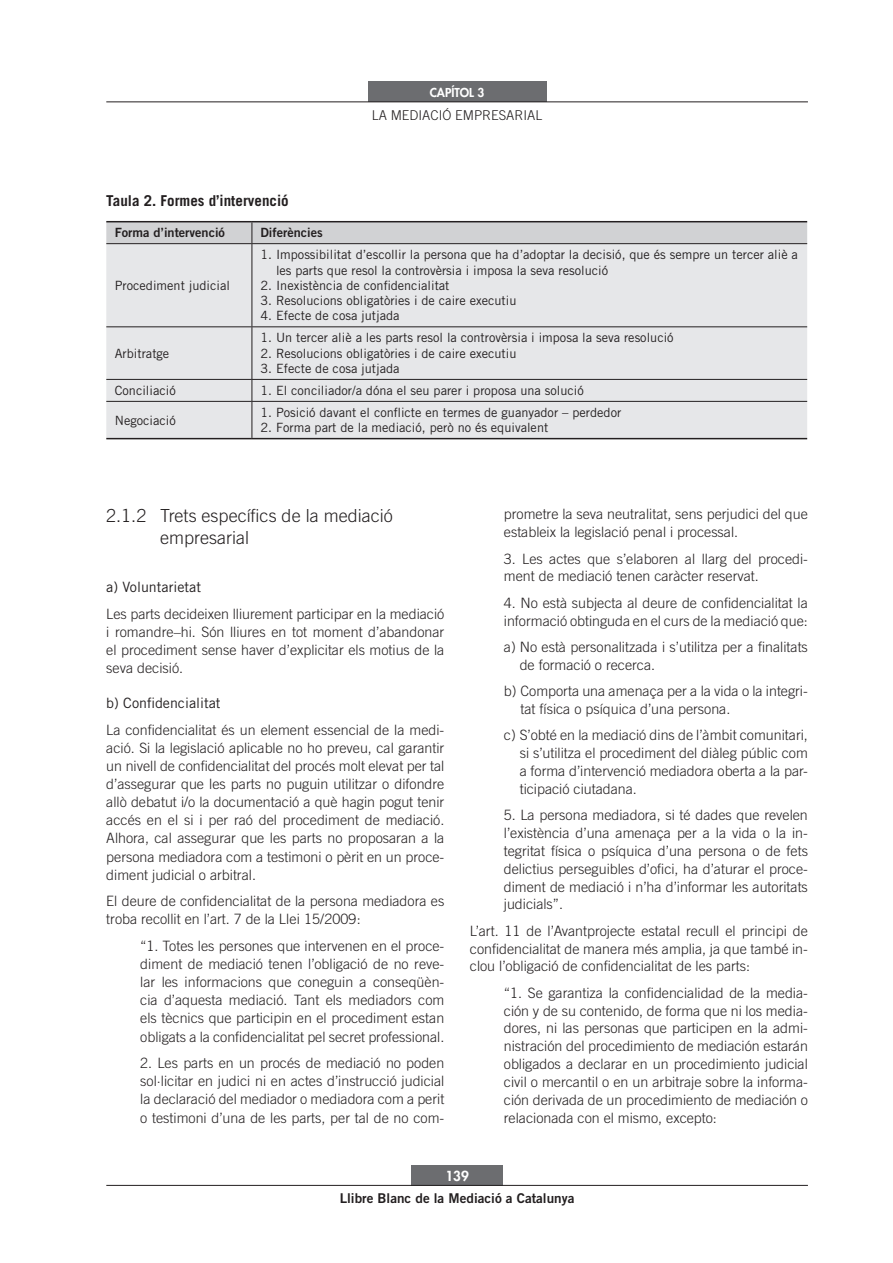
<style>
.page{position:relative;width:893px;height:1263px;background:#fff}
.page>*{position:absolute;margin:0;border:0;box-sizing:border-box;transform-origin:0 0}
.t1{font:300 18px/21.9px "Trade Gothic LT Std";color:#231f20}
.t2{font:700 15px "Trade Gothic LT Std";color:#231f20}
.t3{font:300 14.25px/17.9px "Trade Gothic LT Std";color:#231f20;text-align:justify}
.t4{font:14.25px "Trade Gothic LT Std";color:#231f20}
.t5{font:13.5px "Trade Gothic LT Std Bd 2";color:#231f20}
.t6{font:300 13.5px "Trade Gothic LT Std";color:#231f20}
.t7{font:800 13.5px "Futura Std";color:#fff}
.t8{font:12.75px/15.3px "Trade Gothic LT Std";color:#231f20}
.t9{font:12.75px "Trade Gothic LT Std Bd 2";color:#231f20}
.t10{font:800 12px "Futura Std";color:#fff}
</style>
<div class="page">
<div style="left:411px;top:1165px;width:92px;height:20px;background:#6c6d70"></div>
<div style="left:368px;top:82px;width:179px;height:20px;background:#6c6d70"></div>
<hr style="left:106px;top:1185px;width:702px;height:1px;background:#231f20">
<hr style="left:106px;top:102px;width:702px;height:1px;background:#231f20">
<div style="left:106px;top:244px;width:701px;height:194px;background:#e6e7e9"></div>
<div style="left:106px;top:222px;width:701px;height:21px;background:#d1d2d4"></div>
<hr style="left:252px;top:244px;width:1px;height:82px;background:#231f20">
<hr style="left:106px;top:326px;width:146px;height:1px;background:#231f20">
<hr style="left:252px;top:326px;width:555px;height:1px;background:#231f20">
<hr style="left:252px;top:327px;width:1px;height:52px;background:#231f20">
<hr style="left:106px;top:379px;width:146px;height:1px;background:#231f20">
<hr style="left:252px;top:379px;width:555px;height:1px;background:#231f20">
<svg style="left:252px;top:380px;width:1px;height:21px"></svg>
<hr style="left:106px;top:401px;width:146px;height:1px;background:#231f20">
<hr style="left:252px;top:401px;width:555px;height:1px;background:#231f20">
<hr style="left:252px;top:402px;width:1px;height:36px;background:#231f20">
<hr style="left:106px;top:438px;width:146px;height:1px;background:#231f20">
<hr style="left:252px;top:438px;width:555px;height:1px;background:#231f20">
<hr style="left:106px;top:221px;width:146px;height:1px;background:#231f20">
<hr style="left:252px;top:221px;width:555px;height:1px;background:#231f20">
<hr style="left:106px;top:243px;width:146px;height:1px;background:#231f20">
<hr style="left:252px;top:243px;width:555px;height:1px;background:#231f20">
<p class="t10" style="left:430px;top:85px;width:56px">CAPÍTOL 3</p>
<p class="t2" style="left:106px;top:192px;width:184px">Taula 2. Formes d’intervenció</p>
<p class="t9" style="left:115px;top:225px;width:112px">Forma d’intervenció</p>
<p class="t9" style="left:260px;top:225px;width:64px">Diferències</p>
<p class="t6" style="left:372px;top:107px;width:27px">La mediaci</p>
<p class="t6" style="left:442px;top:107px;width:22px">ó empresarial</p>
<p class="t8" style="left:115px;top:277px;width:117px">Procediment judicial</p>
<p class="t8" style="left:115px;top:345px;width:56px">Arbitratge</p>
<p class="t8" style="left:276px;top:247px;width:523px;text-indent:-16px">1. Impossibilitat d’escollir la persona que ha d’adoptar la decisió, que és sempre un tercer aliè a les parts que resol la controvèrsia i imposa la seva resolució</p>
<p class="t8" style="left:260px;top:277px;width:191px">2. Inexistència de confidencialitat</p>
<p class="t8" style="left:260px;top:293px;width:258px">3. Resolucions obligatòries i de caire executiu</p>
<p class="t8" style="left:260px;top:308px;width:141px">4. Efecte de cosa jutjada</p>
<p class="t8" style="left:260px;top:330px;width:415px">1. Un tercer aliè a les parts resol la controvèrsia i imposa la seva resolució</p>
<p class="t8" style="left:260px;top:345px;width:258px">2. Resolucions obligatòries i de caire executiu</p>
<p class="t8" style="left:260px;top:361px;width:141px">3. Efecte de cosa jutjada</p>
<p class="t8" style="left:115px;top:383px;width:62px">Conciliació</p>
<p class="t8" style="left:260px;top:383px;width:325px">1. El conciliador/a dóna el seu parer i proposa una solució</p>
<p class="t8" style="left:115px;top:412px;width:62px">Negociació</p>
<p class="t8" style="left:260px;top:405px;width:362px">1. Posició davant el conflicte en termes de guanyador – perdedor</p>
<p class="t8" style="left:260px;top:420px;width:289px">2. Forma part de la mediació, però no és equivalent</p>
<p class="t1" style="left:160px;top:505px;width:234px;text-indent:-54px">2.1.2 Trets específics de la mediació empresarial</p>
<p class="t4" style="left:106px;top:578px;width:96px">a) Voluntarietat</p>
<p class="t3" style="left:106px;top:604px;width:340px">Les parts decideixen lliurement participar en la mediació i romandre–hi. Són lliures en tot moment d’abandonar el procediment sense haver d’explicitar els motius de la seva decisió.</p>
<p class="t4" style="left:106px;top:694px;width:116px">b) Confidencialitat</p>
<p class="t3" style="left:106px;top:720px;width:340px">La confidencialitat és un element essencial de la medi&shy;ació. Si la legislació aplicable no ho preveu, cal garantir un nivell de confidencialitat del procés molt elevat per tal d’assegurar que les parts no puguin utilitzar o difondre allò debatut i/o la documentació a què hagin pogut tenir accés en el si i per raó del procediment de mediació.<br>Alhora, cal assegurar que les parts no proposaran a la persona mediadora com a testimoni o pèrit en un proce&shy;diment judicial o arbitral.</p>
<p class="t3" style="left:106px;top:892px;width:340px">El deure de confidencialitat de la persona mediadora es troba recollit en l’art. 7 de la Llei 15/2009:</p>
<p class="t3" style="left:140px;top:937px;width:306px">“1. Totes les persones que intervenen en el proce&shy;diment de mediació tenen l’obligació de no reve&shy;lar les informacions que coneguin a conseqüèn&shy;cia d’aquesta mediació. Tant els mediadors com els tècnics que participin en el procediment estan obligats a la confidencialitat pel secret professional.</p>
<p class="t3" style="left:140px;top:1054px;width:305px">2. Les parts en un procés de mediació no poden sol·licitar en judici ni en actes d’instrucció judicial la declaració del mediador o mediadora com a perit o testimoni d’una de les parts, per tal de no com-</p>
<p class="t3" style="left:504px;top:505px;width:306px">prometre la seva neutralitat, sens perjudici del que estableix la legislació penal i processal.</p>
<p class="t3" style="left:504px;top:549px;width:306px">3. Les actes que s’elaboren al llarg del procedi&shy;ment de mediació tenen caràcter reservat.</p>
<p class="t3" style="left:504px;top:594px;width:305px">4. No està subjecta al deure de confidencialitat la informació obtinguda en el curs de la mediació que:</p>
<p class="t3" style="left:520px;top:638px;width:290px;text-indent:-16px">a) No està personalitzada i s’utilitza per a finalitats de formació o recerca.</p>
<p class="t3" style="left:520px;top:682px;width:289px;text-indent:-17px">b) Comporta una amenaça per a la vida o la integri&shy;tat física o psíquica d’una persona.</p>
<p class="t3" style="left:520px;top:726px;width:290px;text-indent:-16px">c) S’obté en la mediació dins de l’àmbit comunitari, si s’utilitza el procediment del diàleg públic com a forma d’intervenció mediadora oberta a la par&shy;ticipació ciutadana.</p>
<p class="t3" style="left:504px;top:806px;width:306px">5. La persona mediadora, si té dades que revelen l’existència d’una amenaça per a la vida o la in&shy;tegritat física o psíquica d’una persona o de fets delictius perseguibles d’ofici, ha d’aturar el proce&shy;diment de mediació i n’ha d’informar les autoritats judicials”.</p>
<p class="t3" style="left:470px;top:921px;width:340px">L’art. 11 de l’Avantprojecte estatal recull el principi de confidencialitat de manera més amplia, ja que també in&shy;clou l’obligació de confidencialitat de les parts:</p>
<p class="t3" style="left:504px;top:983px;width:306px">“1. Se garantiza la confidencialidad de la media&shy;ción y de su contenido, de forma que ni los media&shy;dores, ni las personas que participen en la admi&shy;nistración del procedimiento de mediación estarán obligados a declarar en un procedimiento judicial civil o mercantil o en un arbitraje sobre la informa&shy;ción derivada de un procedimiento de mediación o relacionada con el mismo, excepto:</p>
<p class="t7" style="left:445px;top:1167px;width:25px">139</p>
<p class="t5" style="left:340px;top:1190px;width:236px">Llibre Blanc de la Mediació a Catalunya</p>
</div>
